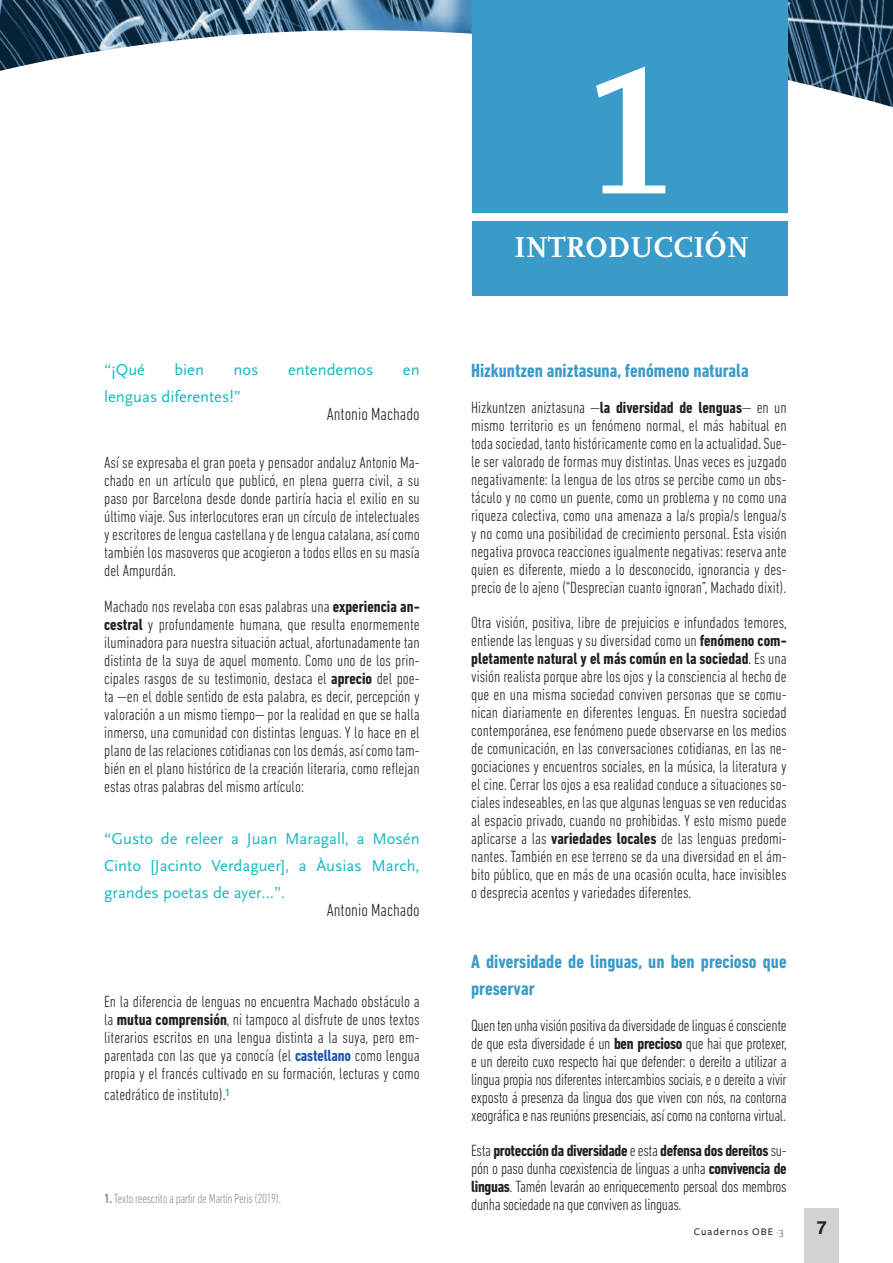
<style>
.page{position:relative;width:893px;height:1263px;background:#fff}
.page>*{position:absolute;margin:0;border:0;box-sizing:border-box;transform-origin:0 0}
.t1{font:700 189px "Scala Caps";color:#fff}
.t2{font:700 30px "Scala";color:#fff}
.t3{font:700 condensed 19.5px/27px "DIN Next LT Pro";color:#3a9ac8}
.t4{font:300 condensed 18px "DIN Next LT Pro";color:#231f20}
.t5{font:700 18px "Helvetica";color:#231f20}
.t6{font:300 condensed 16.5px/18px "DIN Next LT Pro";color:#231f20;text-align:justify}
.t7{font:16.5px/27px "Scala Sans";color:#14bac0;text-align:justify}
.t8{font:300 condensed 13.5px "DIN Next LT Pro";letter-spacing:-.03em;color:#939598}
.t9{font:500 10.5px "Freight Sans";letter-spacing:.1em;color:#231f20}
.s1{font-weight:700}
.s2{font-weight:700;color:#2059a8}
.s3{font-weight:300}
</style>
<div class="page">
<div style="left:805px;top:1209px;width:34px;height:54px;background:#d1d2d4"></div>
<img style="left:0;top:0;width:893px;height:107px">
<div style="left:472px;top:0;width:315px;height:296px;background:#3a9ac8"></div>
<div style="left:472px;top:213px;width:315px;height:7px;background:#fff"></div>
<p class="t7" style="left:104px;top:356px;width:42px">“¡Qué</p>
<p class="t7" style="left:174px;top:356px;width:31px">bien</p>
<p class="t7" style="left:233px;top:356px;width:27px">nos</p>
<p class="t7" style="left:288px;top:356px;width:87px">entendemos</p>
<p class="t7" style="left:403px;top:356px;width:18px">en</p>
<p class="t7" style="left:104px;top:383px;width:138px">lenguas diferentes!”</p>
<p class="t4" style="left:327px;top:403px;width:94px">Antonio Machado</p>
<p class="t6" style="left:104px;top:454px;width:317px">Así se expresaba el gran poeta y pensador andaluz Antonio Ma&shy;chado en un artículo que publicó, en plena guerra civil, a su paso por Barcelona desde donde partiría hacia el exilio en su último viaje. Sus interlocutores eran un círculo de intelectuales y escritores de lengua castellana y de lengua catalana, así como también los masoveros que acogieron a todos ellos en su masía del Ampurdán.</p>
<p class="t6" style="left:104px;top:597px;width:317px">Machado nos revelaba con esas palabras una <span class="s1">experiencia an&shy;cestral</span> y profundamente humana, que resulta enormemente iluminadora para nuestra situación actual, afortunadamente tan distinta de la suya de aquel momento. Como uno de los prin&shy;cipales rasgos de su testimonio, destaca el <span class="s1">aprecio</span> del poe&shy;ta —en el doble sentido de esta palabra, es decir, percepción y valoración a un mismo tiempo— por la realidad en que se halla inmerso, una comunidad con distintas lenguas. Y lo hace en el plano de las relaciones cotidianas con los demás, así como tam&shy;bién en el plano histórico de la creación literaria, como reflejan estas otras palabras del mismo artículo:</p>
<p class="t7" style="left:104px;top:825px;width:317px">“Gusto de releer a Juan Maragall, a Mosén Cinto [Jacinto Verdaguer], a Àusias March, grandes poetas de ayer…”.</p>
<p class="t4" style="left:327px;top:899px;width:94px">Antonio Machado</p>
<p class="t6" style="left:104px;top:992px;width:317px">En la diferencia de lenguas no encuentra Machado obstáculo a la <span class="s1">mutua comprensión</span>, ni tampoco al disfrute de unos textos literarios escritos en una lengua distinta a la suya, pero em&shy;parentada con las que ya conocía (el <span class="s2">castellano</span> como lengua propia y el francés cultivado en su formación, lecturas y como</p>
<p class="t6" style="left:104px;top:1085px;width:127px">catedrático de instituto).<sup>1</sup></p>
<p class="t8" style="left:104px;top:1190px;width:178px"><span class="s1">1.</span> Texto reescrito a partir de Martín Peris (2019).</p>
<h1 class="t1" style="left:586px;top:25px;width:96px">1</h1>
<h2 class="t2" style="left:515px;top:231px;width:236px">INTRODUCCIÓN</h2>
<p class="t3" style="left:471px;top:357px;width:279px">Hizkuntzen aniztasuna, fenómeno naturala</p>
<p class="t6" style="left:471px;top:398px;width:317px">Hizkuntzen aniztasuna —<span class="s1">la diversidad de lenguas</span>— en un mismo territorio es un fenómeno normal, el más habitual en toda sociedad, tanto históricamente como en la actualidad. Sue&shy;le ser valorado de formas muy distintas. Unas veces es juzgado negativamente: la lengua de los otros se percibe como un obs&shy;táculo y no como un puente, como un problema y no como una riqueza colectiva, como una amenaza a la/s propia/s lengua/s y no como una posibilidad de crecimiento personal. Esta visión negativa provoca reacciones igualmente negativas: reserva ante quien es diferente, miedo a lo desconocido, ignorancia y des&shy;precio de lo ajeno (“Desprecian cuanto ignoran”, Machado dixit).</p>
<p class="t6" style="left:471px;top:613px;width:317px">Otra visión, positiva, libre de prejuicios e infundados temores, entiende las lenguas y su diversidad como un <span class="s1">fenómeno com&shy;pletamente natural y el más común en la sociedad</span>. Es una visión realista porque abre los ojos y la consciencia al hecho de que en una misma sociedad conviven personas que se comu&shy;nican diariamente en diferentes lenguas. En nuestra sociedad contemporánea, ese fenómeno puede observarse en los medios de comunicación, en las conversaciones cotidianas, en las ne&shy;gociaciones y encuentros sociales, en la música, la literatura y el cine. Cerrar los ojos a esa realidad conduce a situaciones so&shy;ciales indeseables, en las que algunas lenguas se ven reducidas al espacio privado, cuando no prohibidas. Y esto mismo puede aplicarse a las <span class="s1">variedades locales</span> de las lenguas predomi&shy;nantes. También en ese terreno se da una diversidad en el ám&shy;bito público, que en más de una ocasión oculta, hace invisibles o desprecia acentos y variedades diferentes.</p>
<p class="t3" style="left:471px;top:948px;width:317px">A diversidade de linguas, un ben precioso que preservar</p>
<p class="t6" style="left:471px;top:1016px;width:317px">Quen ten unha visión positiva da diversidade de linguas é consciente de que esta diversidade é un <span class="s1">ben precioso</span> que hai que protexer, e un dereito cuxo respecto hai que defender: o dereito a utilizar a lingua propia nos diferentes intercambios sociais, e o dereito a vivir exposto á presenza da lingua dos que viven con nós, na contorna xeográfica e nas reunións presenciais, así como na contorna virtual.</p>
<p class="t6" style="left:471px;top:1141px;width:317px">Esta <span class="s1">protección da diversidade</span> e esta <span class="s1">defensa dos dereitos</span> su&shy;pón o paso dunha coexistencia de linguas a unha <span class="s1">convivencia de linguas</span>. Tamén levarán ao enriquecemento persoal dos membros dunha sociedade na que conviven as linguas.</p>
<p class="t9" style="left:694px;top:1226px;width:91px">Cuadernos OBE <span class="s3">·3</span></p>
<p class="t5" style="left:817px;top:1217px;width:12px">7</p>
</div>
